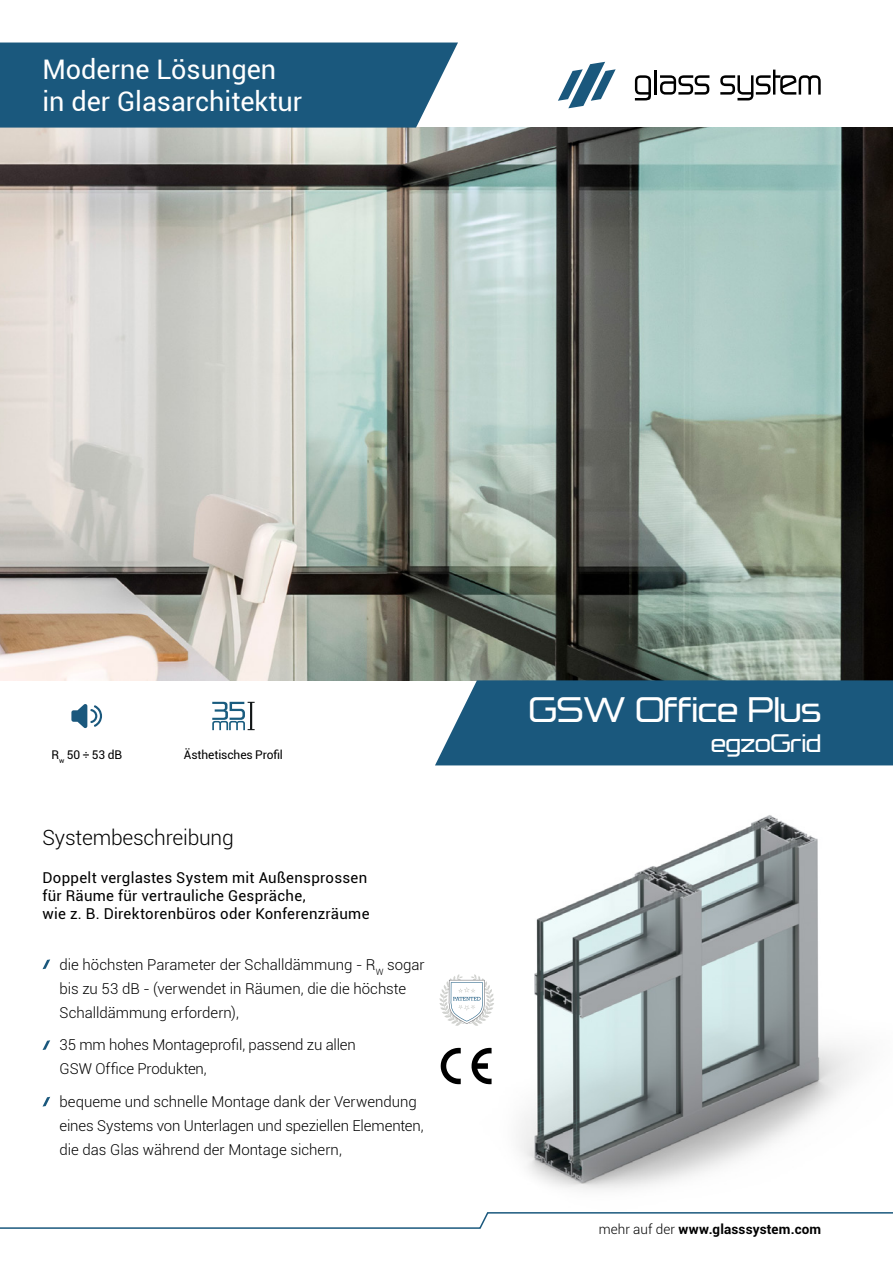
<style>
.page{position:relative;width:893px;height:1263px;background:#fff}
.page>*{position:absolute;margin:0;border:0;box-sizing:border-box;transform-origin:0 0}
.t1{font:42px "Formation Sans Regular PL";color:#fff}
.t2{font:30px "Formation Sans Regular PL";color:#fff}
.t3{font:27px/32.4px "Roboto";color:#fff}
.t4{font:300 21px "Roboto";letter-spacing:-.01em;color:#000}
.Paragraph_Style_1{font:300 15px/24px "Roboto";letter-spacing:-.005em;color:#000}
.Paragraph_Style_1-2{font:15px/18px "Roboto";letter-spacing:.02em;color:#000}
.t5{font:700 13.5px "Roboto";letter-spacing:.01em;color:#000}
.piktogramy{font:12px "Roboto";letter-spacing:-.01em;color:#000}
.t6{font:500 6.6px "Rajdhani";color:#000}
.s1{font-weight:300}
</style>
<div class="page">
<svg style="left:43px;top:959px;width:7px;height:10px"></svg>
<svg style="left:43px;top:1040px;width:7px;height:10px"></svg>
<svg style="left:43px;top:1097px;width:7px;height:9px"></svg>
<img style="left:0;top:128px;width:893px;height:552px">
<img style="left:487px;top:815px;width:373px;height:375px">
<svg style="left:471px;top:1048px;width:20px;height:36px"></svg>
<svg style="left:441px;top:1048px;width:20px;height:36px"></svg>
<svg style="left:439px;top:974px;width:55px;height:52px"></svg>
<div style="left:435px;top:680px;width:458px;height:85px;background:#1a587d"></div>
<svg style="left:71px;top:704px;width:31px;height:24px"></svg>
<svg style="left:212px;top:702px;width:43px;height:28px"></svg>
<div style="left:0;top:43px;width:458px;height:85px;background:#1a587d"></div>
<svg style="left:0;top:1212px;width:893px;height:17px"></svg>
<svg style="left:558px;top:62px;width:58px;height:46px"></svg>
<svg style="left:635px;top:75px;width:16px;height:25px"></svg>
<hr style="left:654px;top:70px;width:3px;height:25px;background:#000">
<svg style="left:660px;top:75px;width:49px;height:20px"></svg>
<svg style="left:720px;top:70px;width:101px;height:30px"></svg>
<h3 class="t3" style="left:43px;top:52px;width:261px">Moderne Lösungen in der Glasarchitektur</h3>
<p class="piktogramy" style="left:51px;top:747px;width:72px">R<sub>w</sub> 50 ÷ 53 dB</p>
<p class="piktogramy" style="left:184px;top:747px;width:101px">Ästhetisches Profil</p>
<p class="t4" style="left:43px;top:823px;width:193px">Systembeschreibung</p>
<p class="Paragraph_Style_1-2" style="left:43px;top:868px;width:328px">Doppelt verglastes System mit Außensprossen für Räume für vertrauliche Gespräche,<br>wie z. B. Direktorenbüros oder Konferenzräume</p>
<p class="Paragraph_Style_1" style="left:60px;top:952px;width:367px">die höchsten Parameter der Schalldämmung - R<sub>W</sub> sogar bis zu 53 dB - (verwendet in Räumen, die die höchste<br>Schalldämmung erfordern),</p>
<p class="Paragraph_Style_1" style="left:60px;top:1032px;width:298px">35 mm hohes Montageprofil, passend zu allen<br>GSW Office Produkten,</p>
<p class="Paragraph_Style_1" style="left:60px;top:1089px;width:365px">bequeme und schnelle Montage dank der Verwendung eines Systems von Unterlagen und speziellen Elementen, die das Glas während der Montage sichern,</p>
<p class="t6" style="left:131px;top:842px;width:90px">Wszystkie produkty z Europejską</p>
<p class="t1" style="left:529px;top:681px;width:293px">GSW Office Plus</p>
<p class="t2" style="left:711px;top:723px;width:112px">egzoGrid</p>
<p class="t5" style="left:599px;top:1220px;width:224px"><span class="s1">mehr auf der</span> www.glasssystem.com</p>
</div>
